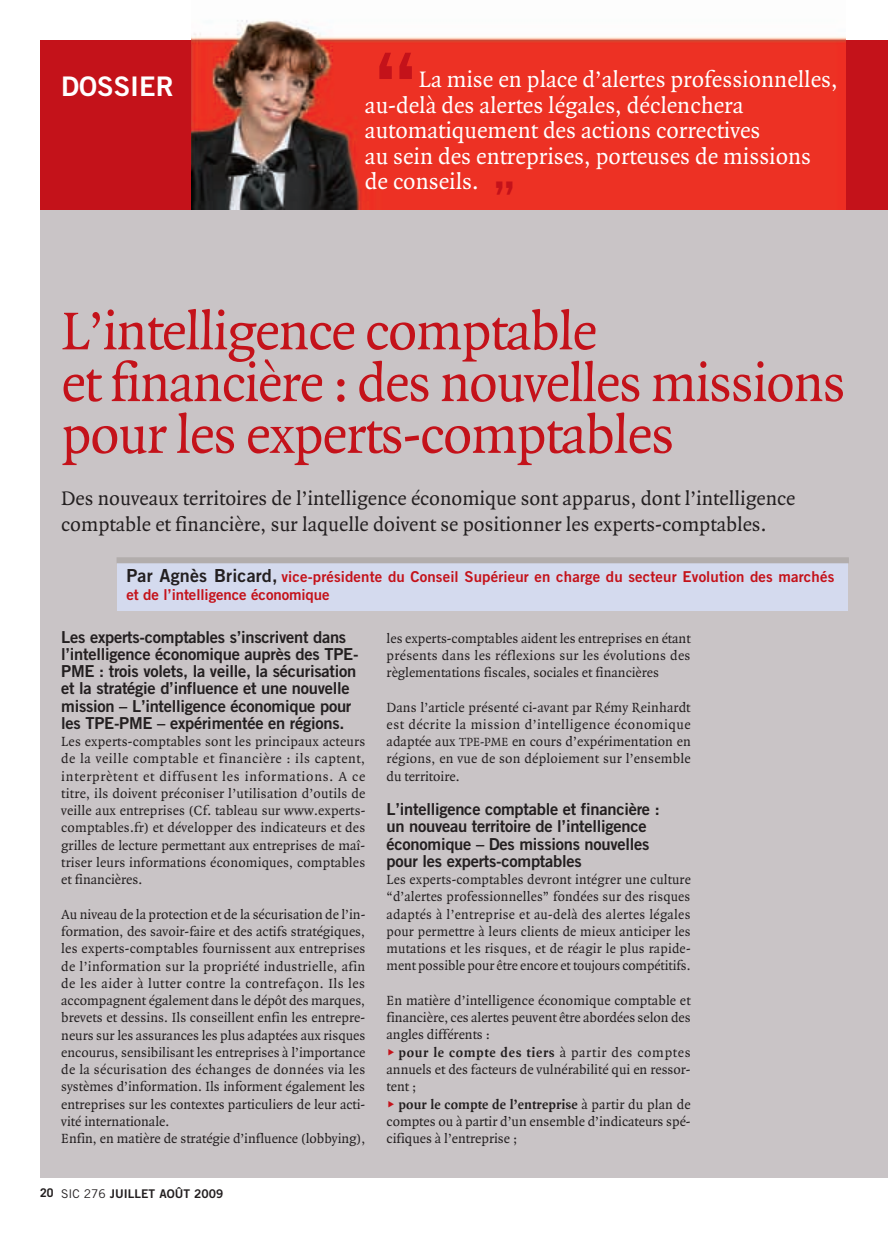
<style>
.page{position:relative;width:888px;height:1258px;background:#fff}
.page>*{position:absolute;margin:0;border:0;box-sizing:border-box;transform-origin:0 0}
.t1{font:90px "Trade Gothic Bold Two";color:#c4121a}
.t2{font:57px/51.8px "Quadraat";letter-spacing:-.025em;color:#c4121a}
.t3{font:45px "Trade Gothic Bold Two";color:#c4121a}
.t4{font:27px "Trade Gothic Bold Two";color:#fff}
.t5{font:24px/25.5px "Quadraat";color:#fff}
.t6{font:21px/26.2px "Quadraat";color:#231f20}
.t7{font:16.5px/17.2px "Trade Gothic Bold Two";letter-spacing:-.015em;color:#231f20}
.t8{font:15px/18px "Trade Gothic Bold Two";letter-spacing:.01em;color:#c4121a}
.t9{font:14.25px/17.2px "Quadraat";color:#231f20;text-align:justify}
.t10{font:12px "Trade Gothic Bold Two";color:#231f20}
.s1{font-size:18px;color:#231f20}
.s2{font-size:12.75px}
.s3{color:#c4121a}
.s4{font-weight:700}
.s5{font-family:"Trade Gothic";font-weight:700}
.s6{font-family:"Trade Gothic"}
</style>
<div class="page">
<div style="left:40px;top:40px;width:848px;height:1137px;background:#c9c4c6"></div>
<div style="left:40px;top:40px;width:848px;height:169px;background:#c4121a"></div>
<div style="left:117px;top:560px;width:731px;height:51px;background:#d4daee"></div>
<div style="left:117px;top:557px;width:732px;height:6px;background:#b2adac"></div>
<img style="left:192px;top:20px;width:654px;height:189px">
<h3 class="t4" style="left:61px;top:70px;width:114px">DOSSIER</h3>
<h1 class="t1" style="left:376px;top:31px;width:41px">“</h1>
<h3 class="t5" style="left:365px;top:68px;width:474px;text-indent:54px">La mise en place d’alertes professionnelles, au-delà des alertes légales, déclenchera automatiquement des actions correctives<br>au sein des entreprises, porteuses de missions de conseils.</h3>
<h3 class="t3" style="left:494px;top:170px;width:21px">”</h3>
<h2 class="t2" style="left:61px;top:307px;width:786px">L’intelligence comptable<br>et financière : des nouvelles missions pour les experts-comptables</h2>
<h3 class="t6" style="left:61px;top:485px;width:735px">Des nouveaux territoires de l’intelligence économique sont apparus, dont l’intelligence comptable et financière, sur laquelle doivent se positionner les experts-comptables.</h3>
<p class="t8" style="left:126px;top:568px;width:709px"><span class="s1">Par Agnès Bricard,</span> vice-présidente du Conseil Supérieur en charge du secteur Evolution des marchés et de l’intelligence économique</p>
<p class="t7" style="left:61px;top:628px;width:299px">Les experts-comptables s’inscrivent dans l’intelligence économique auprès des TPE-PME : trois volets, la veille, la sécurisation et la stratégie d’influence et une nouvelle mission – L’intelligence économique pour les TPE-PME – expérimentée en régions.</p>
<p class="t9" style="left:61px;top:733px;width:306px">Les experts-comptables sont les principaux acteurs de la veille comptable et financière : ils captent, interprètent et diffusent les informations. A ce titre, ils doivent préconiser l’utilisation d’outils de veille aux entreprises (Cf. tableau sur www.experts&shy;comptables.fr) et développer des indicateurs et des grilles de lecture permettant aux entreprises de maî&shy;triser leurs informations économiques, comptables et financières.</p>
<p class="t9" style="left:61px;top:906px;width:306px;text-align:left">Au niveau de la protection et de la sécurisation de l’in&shy;formation, des savoir-faire et des actifs stratégiques, les experts-comptables fournissent aux entreprises de l’information sur la propriété industrielle, afin de les aider à lutter contre la contrefaçon. Ils les accompagnent également dans le dépôt des marques, brevets et dessins. Ils conseillent enfin les entrepre&shy;neurs sur les assurances les plus adaptées aux risques encourus, sensibilisant les entreprises à l’importance de la sécurisation des échanges de données via les systèmes d’information. Ils informent également les entreprises sur les contextes particuliers de leur acti&shy;vité internationale.<br>Enfin, en matière de stratégie d’influence (lobbying),</p>
<p class="t9" style="left:387px;top:630px;width:306px">les experts-comptables aident les entreprises en étant présents dans les réflexions sur les évolutions des règlementations fiscales, sociales et financières</p>
<p class="t9" style="left:387px;top:699px;width:306px">Dans l’article présenté ci-avant par Rémy Reinhardt est décrite la mission d’intelligence économique adaptée aux <span class="s2">TPE-PME</span> en cours d’expérimentation en régions, en vue de son déploiement sur l’ensemble du territoire.</p>
<p class="t7" style="left:387px;top:800px;width:275px">L’intelligence comptable et financière : un nouveau territoire de l’intelligence économique – Des missions nouvelles pour les experts-comptables</p>
<p class="t9" style="left:387px;top:871px;width:306px">Les experts-comptables devront intégrer une culture “d’alertes professionnelles” fondées sur des risques adaptés à l’entreprise et au-delà des alertes légales pour permettre à leurs clients de mieux anticiper les mutations et les risques, et de réagir le plus rapide&shy;ment possible pour être encore et toujours compétitifs.</p>
<p class="t9" style="left:387px;top:992px;width:305px">En matière d’intelligence économique comptable et financière, ces alertes peuvent être abordées selon des angles différents :</p>
<p class="t9" style="left:387px;top:1044px;width:306px"><span class="s3">◆</span><span class="s4">pour le compte des tiers</span> à partir des comptes annuels et des facteurs de vulnérabilité qui en ressor&shy;tent ;</p>
<p class="t9" style="left:387px;top:1096px;width:306px"><span class="s3">◆</span><span class="s4">pour le compte de l’entreprise</span> à partir du plan de comptes ou à partir d’un ensemble d’indicateurs spé&shy;cifiques à l’entreprise ;</p>
<p class="t10" style="left:40px;top:1186px;width:96px"><span class="s5">20</span> <span class="s6">Sic 276</span> JUILLET</p>
<p class="t10" style="left:159px;top:1186px;width:9px">AOÛT</p>
<p class="t10" style="left:194px;top:1186px;width:31px">2009</p>
</div>
